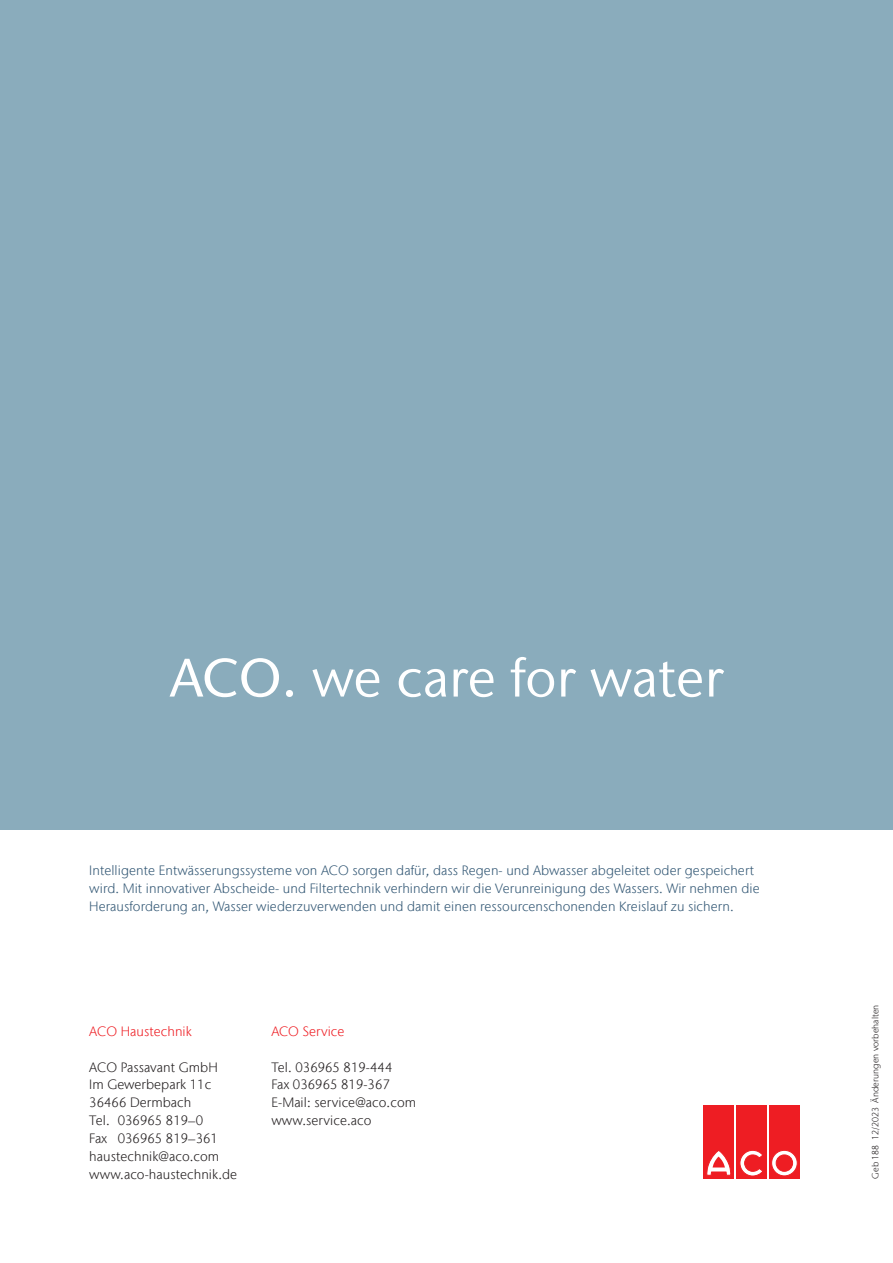
<style>
.page{position:relative;width:893px;height:1263px;background:#fff}
.page>*{position:absolute;margin:0;border:0;box-sizing:border-box;transform-origin:0 0}
.Heading{font:54px "Stone Sans IIITC Com";color:#fff}
.Body_copy{font:300 13.5px/17.9px "Stone Sans IIITC Com";letter-spacing:.005em;color:#335875}
.Body_copy-2{font:300 13.5px "Stone Sans IIITC Com";letter-spacing:.005em;color:#231f20}
.Body_copy-3{font:300 13.5px "Stone Sans IIITC Com";letter-spacing:.005em;color:#ee1d23}
.text{font:300 13.5px "Stone Sans IIITC Com";color:#ee1d23}
.Foot_note{font:300 9px "Stone Sans IIITC Com";letter-spacing:.005em;color:#231f20}
.s1{font-weight:500}
</style>
<div class="page">
<div style="left:704px;top:1105px;width:30px;height:74px;background:#ee1d23"></div>
<svg style="left:707px;top:1151px;width:24px;height:24px"></svg>
<div style="left:736px;top:1105px;width:31px;height:74px;background:#ee1d23"></div>
<svg style="left:740px;top:1150px;width:22px;height:26px"></svg>
<div style="left:769px;top:1105px;width:30px;height:74px;background:#ee1d23"></div>
<svg style="left:772px;top:1150px;width:25px;height:26px"></svg>
<div style="left:771px;top:1150px;width:26px;height:26px;border:1px solid #ee1d23;border-radius:50%"></div>
<div style="left:776px;top:1155px;width:17px;height:16px;background:#ee1d23;border-radius:50%"></div>
<div style="left:776px;top:1155px;width:17px;height:16px;border:1px solid #ee1d23;border-radius:50%"></div>
<div style="left:0;top:0;width:893px;height:829px;background:#8aacbc"></div>
<p class="Heading" style="left:170px;top:644px;width:555px"><span class="s1">ACO.</span> we care for water</p>
<p class="Body_copy" style="left:89px;top:861px;width:672px">Intelligente Entwässerungssysteme von ACO sorgen dafür, dass Regen- und Abwasser abgeleitet oder gespeichert wird. Mit innovativer Abscheide- und Filtertechnik verhindern wir die Verunreinigung des Wassers. Wir nehmen die<br>Herausforderung an, Wasser wiederzuverwenden und damit einen ressourcenschonenden Kreislauf zu sichern.</p>
<p class="Body_copy-3" style="left:89px;top:1023px;width:104px">ACO Haustechnik</p>
<p class="Body_copy-2" style="left:89px;top:1058px;width:130px">ACO Passavant GmbH</p>
<p class="Body_copy-2" style="left:89px;top:1076px;width:123px">Im Gewerbepark 11c</p>
<p class="Body_copy-2" style="left:89px;top:1094px;width:104px">36466 Dermbach</p>
<p class="Body_copy-2" style="left:89px;top:1112px;width:115px">Tel. 036965 819–0</p>
<p class="Body_copy-2" style="left:89px;top:1130px;width:130px">Fax 036965 819–361</p>
<p class="Body_copy-2" style="left:89px;top:1148px;width:132px">haustechnik@aco.com</p>
<p class="Body_copy-2" style="left:89px;top:1166px;width:149px">www.aco-haustechnik.de</p>
<p class="text" style="left:271px;top:1023px;width:75px">ACO Service</p>
<p class="Body_copy-2" style="left:271px;top:1058px;width:123px">Tel. 036965 819-444</p>
<p class="Body_copy-2" style="left:271px;top:1076px;width:120px">Fax 036965 819-367</p>
<p class="Body_copy-2" style="left:271px;top:1094px;width:146px">E-Mail: service@aco.com</p>
<p class="Body_copy-2" style="left:271px;top:1112px;width:102px">www.service.aco</p>
<p class="Foot_note" style="left:870px;top:1179px;width:176px;rotate:-90deg">Geb 188 12/2023 Änderungen vorbehalten</p>
</div>
